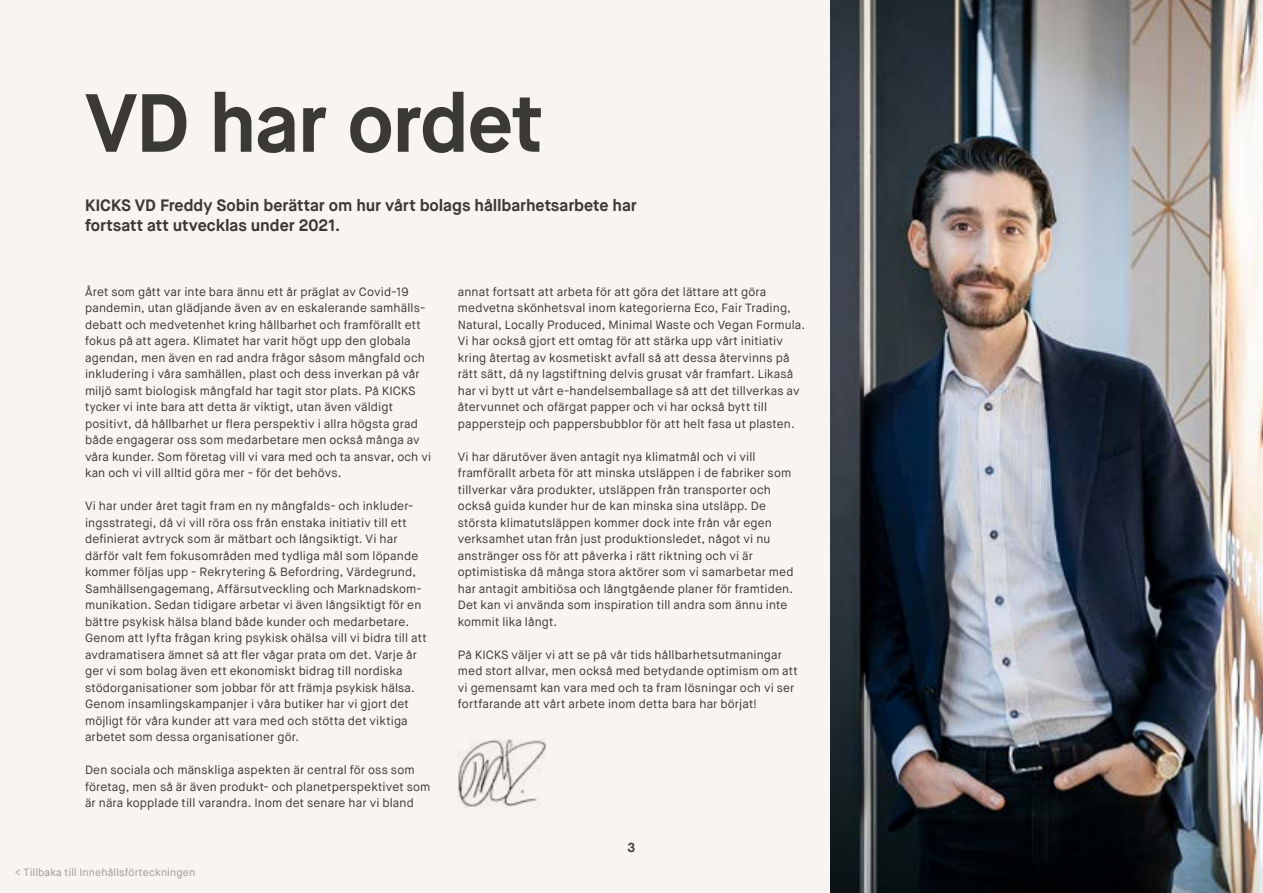
<style>
.page{position:relative;width:1263px;height:893px;background:#f7f4f1}
.page>*{position:absolute;margin:0;border:0;box-sizing:border-box;transform-origin:0 0}
.t1{font:700 82.2px "Maison Neue";letter-spacing:-.02em;color:#3b3936}
.t2{font:700 16.5px/19.5px "Maison Neue";letter-spacing:-.005em;color:#3b3936}
.t3{font:700 13.05px "Maison Neue";color:#3b3936}
.t4{font:12px/16.5px "Maison Neue";letter-spacing:.01em;color:#3b3936}
.t5{font:10.5px "Maison Neue";letter-spacing:.015em;color:#9a9b9b}
</style>
<div class="page">
<img style="left:831px;top:0;width:432px;height:893px">
<img style="left:458px;top:739px;width:89px;height:69px">
<h1 class="t1" style="left:85px;top:71px;width:460px">VD har ordet</h1>
<h2 class="t2" style="left:85px;top:196px;width:553px">KICKS VD Freddy Sobin berättar om hur vårt bolags hållbarhetsarbete har fortsatt att utvecklas under 2021.</h2>
<p class="t4" style="left:85px;top:283px;width:348px">Året som gått var inte bara ännu ett år präglat av Covid-19 pandemin, utan glädjande även av en eskalerande samhälls&shy;debatt och medvetenhet kring hållbarhet och framförallt ett fokus på att agera. Klimatet har varit högt upp den globala agendan, men även en rad andra frågor såsom mångfald och inkludering i våra samhällen, plast och dess inverkan på vår miljö samt biologisk mångfald har tagit stor plats. På KICKS tycker vi inte bara att detta är viktigt, utan även väldigt positivt, då hållbarhet ur flera perspektiv i allra högsta grad både engagerar oss som medarbetare men också många av våra kunder. Som företag vill vi vara med och ta ansvar, och vi kan och vi vill alltid göra mer - för det behövs.</p>
<p class="t4" style="left:85px;top:498px;width:343px">Vi har under året tagit fram en ny mångfalds- och inkluder&shy;ingsstrategi, då vi vill röra oss från enstaka initiativ till ett definierat avtryck som är mätbart och långsiktigt. Vi har därför valt fem fokusområden med tydliga mål som löpande kommer följas upp - Rekrytering &amp; Befordring, Värdegrund, Samhällsengagemang, Affärsutveckling och Marknadskom&shy;munikation. Sedan tidigare arbetar vi även långsiktigt för en bättre psykisk hälsa bland både kunder och medarbetare.<br>Genom att lyfta frågan kring psykisk ohälsa vill vi bidra till att avdramatisera ämnet så att fler vågar prata om det. Varje år ger vi som bolag även ett ekonomiskt bidrag till nordiska stödorganisationer som jobbar för att främja psykisk hälsa.<br>Genom insamlingskampanjer i våra butiker har vi gjort det möjligt för våra kunder att vara med och stötta det viktiga arbetet som dessa organisationer gör.</p>
<p class="t4" style="left:85px;top:762px;width:347px">Den sociala och mänskliga aspekten är central för oss som företag, men så är även produkt- och planetperspektivet som är nära kopplade till varandra. Inom det senare har vi bland</p>
<p class="t5" style="left:15px;top:865px;width:181px">&lt; Tillbaka till Innehållsförteckningen</p>
<p class="t4" style="left:458px;top:283px;width:346px">annat fortsatt att arbeta för att göra det lättare att göra medvetna skönhetsval inom kategorierna Eco, Fair Trading, Natural, Locally Produced, Minimal Waste och Vegan Formula.<br>Vi har också gjort ett omtag för att stärka upp vårt initiativ kring återtag av kosmetiskt avfall så att dessa återvinns på rätt sätt, då ny lagstiftning delvis grusat vår framfart. Likaså har vi bytt ut vårt e-handelsemballage så att det tillverkas av återvunnet och ofärgat papper och vi har också bytt till papperstejp och pappersbubblor för att helt fasa ut plasten.</p>
<p class="t4" style="left:458px;top:448px;width:337px">Vi har därutöver även antagit nya klimatmål och vi vill framförallt arbeta för att minska utsläppen i de fabriker som tillverkar våra produkter, utsläppen från transporter och också guida kunder hur de kan minska sina utsläpp. De största klimatutsläppen kommer dock inte från vår egen verksamhet utan från just produktionsledet, något vi nu anstränger oss för att påverka i rätt riktning och vi är optimistiska då många stora aktörer som vi samarbetar med har antagit ambitiösa och långtgående planer för framtiden.<br>Det kan vi använda som inspiration till andra som ännu inte kommit lika långt.</p>
<p class="t4" style="left:458px;top:646px;width:341px">På KICKS väljer vi att se på vår tids hållbarhetsutmaningar med stort allvar, men också med betydande optimism om att vi gemensamt kan vara med och ta fram lösningar och vi ser fortfarande att vårt arbete inom detta bara har börjat!</p>
<p class="t3" style="left:628px;top:839px;width:9px">3</p>
</div>
